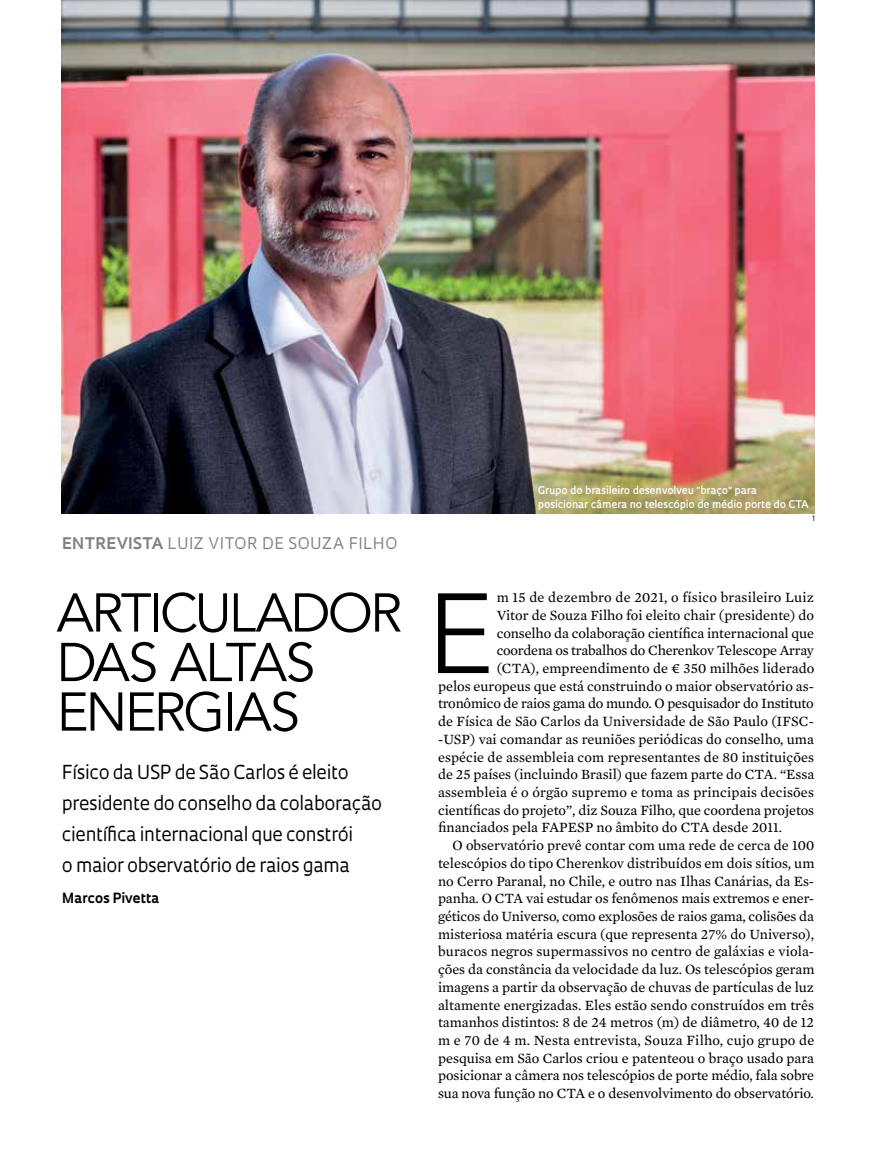
<style>
.page{position:relative;width:885px;height:1169px;background:#fff}
.page>*{position:absolute;margin:0;border:0;box-sizing:border-box;transform-origin:0 0}
.t1{font:300 112.5px "Avenir";color:#000}
.t2{font:54px/49.5px "Avenir";letter-spacing:-.05em;color:#000}
.t3{font:18.75px/30.9px "Oculum";letter-spacing:-.02em;color:#000}
.t4{font:15.6px "Oculum";letter-spacing:.03em;color:#808285}
.t5{font:14.4px "Mercury Text G2";color:#000}
.t6{font:700 13.65px "Oculum";letter-spacing:-.005em;color:#000}
.t7{font:600 10.35px/14.1px "Oculum";letter-spacing:-.005em;color:#fff}
.t8{font:7.35px "Oculum";color:#000}
.s1{font-weight:700}
</style>
<div class="page">
<img style="left:62px;top:0;width:752px;height:513px">
<p class="t4" style="left:62px;top:533px;width:337px"><span class="s1">ENTREVISTA</span> LUIZ VITOR DE SOUZA FILHO</p>
<h2 class="t2" style="left:57px;top:589px;width:347px">ARTICULADOR<br>DAS ALTAS<br>ENERGIAS</h2>
<h3 class="t3" style="left:62px;top:756px;width:322px">Físico da USP de São Carlos é eleito presidente do conselho da colaboração científica internacional que constrói<br>o maior observatório de raios gama</h3>
<p class="t6" style="left:62px;top:889px;width:99px">Marcos Pivetta</p>
<p class="t7" style="left:538px;top:482px;width:272px">Grupo do brasileiro desenvolveu "braço" para posicionar câmera no telescópio de médio porte do CTA</p>
<p class="t8" style="left:812px;top:513px;width:5px">1</p>
<h1 class="t1" style="left:427px;top:568px;width:68px">E</h1>
<p class="t5" style="left:497px;top:587px;width:319px">m 15 de dezembro de 2021, o físico brasileiro Luiz</p>
<p class="t5" style="left:497px;top:604px;width:319px">Vitor de Souza Filho foi eleito chair (presidente) do</p>
<p class="t5" style="left:497px;top:622px;width:319px">conselho da colaboração científica internacional que</p>
<p class="t5" style="left:497px;top:640px;width:319px">coordena os trabalhos do Cherenkov Telescope Array</p>
<p class="t5" style="left:497px;top:658px;width:319px">(CTA), empreendimento de € 350 milhões liderado</p>
<p class="t5" style="left:438px;top:675px;width:378px">pelos europeus que está construindo o maior observatório as-</p>
<p class="t5" style="left:438px;top:693px;width:377px">tronômico de raios gama do mundo. O pesquisador do Instituto</p>
<p class="t5" style="left:438px;top:711px;width:378px">de Física de São Carlos da Universidade de São Paulo (IFSC-</p>
<p class="t5" style="left:438px;top:728px;width:377px">-USP) vai comandar as reuniões periódicas do conselho, uma</p>
<p class="t5" style="left:438px;top:746px;width:377px">espécie de assembleia com representantes de 80 instituições</p>
<p class="t5" style="left:438px;top:764px;width:378px">de 25 países (incluindo Brasil) que fazem parte do CTA. “Essa</p>
<p class="t5" style="left:438px;top:781px;width:377px">assembleia é o órgão supremo e toma as principais decisões</p>
<p class="t5" style="left:438px;top:799px;width:378px">científicas do projeto”, diz Souza Filho, que coordena projetos</p>
<p class="t5" style="left:438px;top:817px;width:346px">financiados pela FAPESP no âmbito do CTA desde 2011.</p>
<p class="t5" style="left:452px;top:835px;width:363px">O observatório prevê contar com uma rede de cerca de 100</p>
<p class="t5" style="left:438px;top:852px;width:378px">telescópios do tipo Cherenkov distribuídos em dois sítios, um</p>
<p class="t5" style="left:438px;top:870px;width:378px">no Cerro Paranal, no Chile, e outro nas Ilhas Canárias, da Es-</p>
<p class="t5" style="left:438px;top:888px;width:378px">panha. O CTA vai estudar os fenômenos mais extremos e ener-</p>
<p class="t5" style="left:438px;top:905px;width:377px">géticos do Universo, como explosões de raios gama, colisões da</p>
<p class="t5" style="left:438px;top:923px;width:378px">misteriosa matéria escura (que representa 27% do Universo),</p>
<p class="t5" style="left:438px;top:941px;width:378px">buracos negros supermassivos no centro de galáxias e viola-</p>
<p class="t5" style="left:438px;top:959px;width:378px">ções da constância da velocidade da luz. Os telescópios geram</p>
<p class="t5" style="left:438px;top:976px;width:377px">imagens a partir da observação de chuvas de partículas de luz</p>
<p class="t5" style="left:438px;top:994px;width:377px">altamente energizadas. Eles estão sendo construídos em três</p>
<p class="t5" style="left:438px;top:1012px;width:378px">tamanhos distintos: 8 de 24 metros (m) de diâmetro, 40 de 12</p>
<p class="t5" style="left:438px;top:1029px;width:378px">m e 70 de 4 m. Nesta entrevista, Souza Filho, cujo grupo de</p>
<p class="t5" style="left:438px;top:1047px;width:377px">pesquisa em São Carlos criou e patenteou o braço usado para</p>
<p class="t5" style="left:438px;top:1065px;width:378px">posicionar a câmera nos telescópios de porte médio, fala sobre</p>
<p class="t5" style="left:438px;top:1082px;width:377px">sua nova função no CTA e o desenvolvimento do observatório.</p>
</div>
